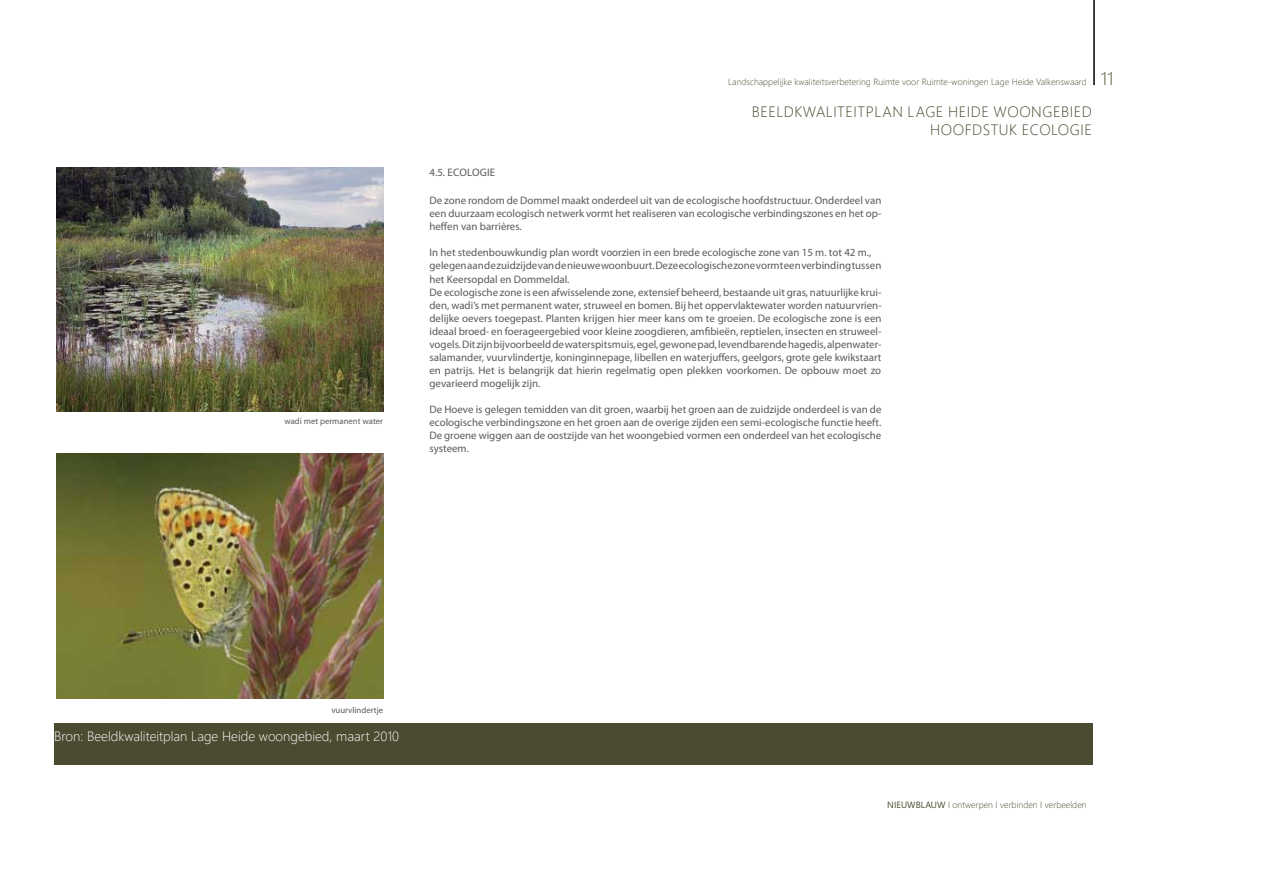
<style>
.page{position:relative;width:1263px;height:893px;background:#fff}
.page>*{position:absolute;margin:0;border:0;box-sizing:border-box;transform-origin:0 0}
.t1{font:300 15px/18px "Segoe UI";letter-spacing:.035em;color:#4b4b31}
.t2{font:300 13.5px "Segoe UI";color:#fff}
.t3{font:10.95px/13px "Myriad Pro";color:#58595b;text-align:justify}
.t4{font:10.95px "Myriad Pro";letter-spacing:.02em;color:#58595b}
.t5{font:300 9px "Segoe UI";color:#4b4b31}
.t6{font:8.7px "Myriad Pro";color:#58595b}
.s1{font-size:18px}
.s2{font-weight:400}
</style>
<div class="page">
<hr style="left:1093px;top:0;width:2px;height:85px;background:#000">
<div style="left:54px;top:723px;width:1038px;height:42px;background:#4b4b31"></div>
<img style="left:57px;top:454px;width:326px;height:245px">
<img style="left:57px;top:167px;width:326px;height:244px">
<p class="t6" style="left:284px;top:415px;width:100px">wadi met permanent water</p>
<p class="t5" style="left:728px;top:73px;width:387px">Landschappelijke kwaliteitsverbetering Ruimte voor Ruimte-woningen Lage Heide Valkenswaard <span class="s1">11</span></p>
<h1 class="t1" style="left:930px;top:101px;width:163px;text-indent:-178px">BEELDKWALITEITPLAN LAGE HEIDE WOONGEBIED<br>Hoofdstuk</h1>
<h1 class="t1" style="left:1022px;top:119px;width:56px">ecologie</h1>
<p class="t4" style="left:429px;top:165px;width:67px">4.5. ECOLOGIE</p>
<p class="t3" style="left:429px;top:194px;width:453px">De zone rondom de Dommel maakt onderdeel uit van de ecologische hoofdstructuur. Onderdeel van een duurzaam ecologisch netwerk vormt het realiseren van ecologische verbindingszones en het op&shy;heffen van barrières.</p>
<p class="t3" style="left:429px;top:246px;width:454px;text-align:left">In het stedenbouwkundig plan wordt voorzien in een brede ecologische zone van 15 m. tot 42 m., gelegen aan de zuidzijde van de nieuwe woonbuurt. Deze ecologische zone vormt een verbinding tussen het Keersopdal en Dommeldal.<br>De ecologische zone is een afwisselende zone, extensief beheerd, bestaande uit gras, natuurlijke krui&shy;den, wadi’s met permanent water, struweel en bomen. Bij het oppervlaktewater worden natuurvrien&shy;delijke oevers toegepast. Planten krijgen hier meer kans om te groeien. De ecologische zone is een ideaal broed- en foerageergebied voor kleine zoogdieren, amfibieën, reptielen, insecten en struweel&shy;vogels. Dit zijn bijvoorbeeld de waterspitsmuis, egel, gewone pad, levendbarende hagedis, alpenwater&shy;salamander, vuurvlindertje, koninginnepage, libellen en waterjuffers, geelgors, grote gele kwikstaart en patrijs. Het is belangrijk dat hierin regelmatig open plekken voorkomen. De opbouw moet zo gevarieerd mogelijk zijn.</p>
<p class="t3" style="left:429px;top:403px;width:454px">De Hoeve is gelegen temidden van dit groen, waarbij het groen aan de zuidzijde onderdeel is van de ecologische verbindingszone en het groen aan de overige zijden een semi-ecologische functie heeft.<br>De groene wiggen aan de oostzijde van het woongebied vormen een onderdeel van het ecologische systeem.</p>
<p class="t6" style="left:331px;top:704px;width:53px">vuurvlindertje</p>
<p class="t2" style="left:54px;top:724px;width:347px">Bron: Beeldkwaliteitplan Lage Heide woongebied, maart 2010</p>
<p class="t5" style="left:887px;top:796px;width:201px"><span class="s2">NIEUWBLAUW</span> I ontwerpen I verbinden I verbeelden</p>
</div>
